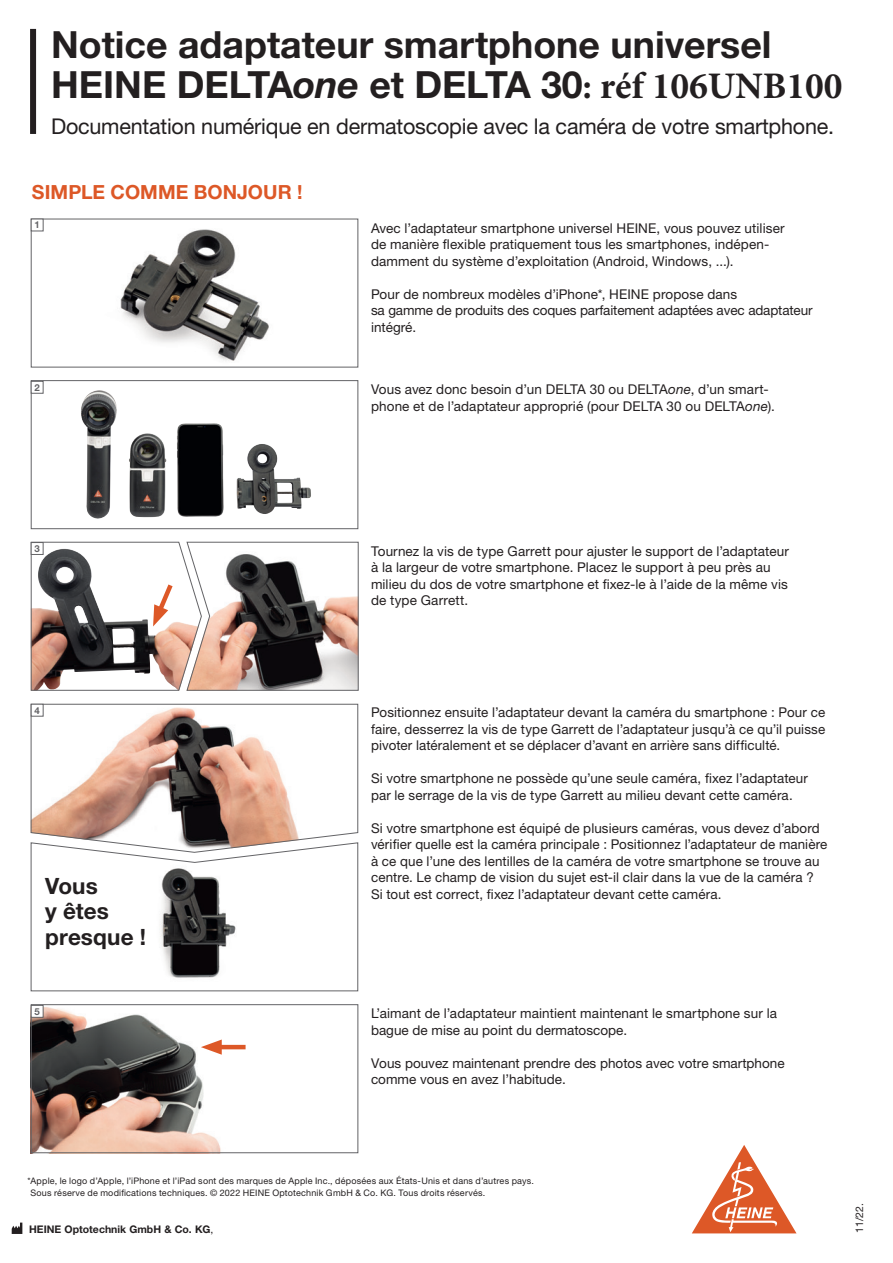
<style>
.page{position:relative;width:893px;height:1263px;background:#fff}
.page>*{position:absolute;margin:0;border:0;box-sizing:border-box;transform-origin:0 0}
.t1{font:700 37.5px/40.5px "Helvetica Neue LT Std";color:#231f20}
.t2{font:700 22.5px/25.5px "Helvetica Neue LT Std";letter-spacing:.005em;color:#231f20}
.t3{font:21.75px "Helvetica Neue LT Std";letter-spacing:-.01em;color:#231f20}
.t4{font:700 19.5px "Helvetica Neue LT Std";letter-spacing:.005em;color:#dd5827}
.t5{font:13.5px/16.5px "Helvetica Neue LT Std";letter-spacing:.01em;color:#231f20}
.t6{font:13.5px/16.5px "Helvetica Neue LT Std";letter-spacing:-.01em;color:#231f20}
.Adressen_Rück_Helv45{font:700 10.5px "Helvetica Neue LT Std";color:#231f20}
.Tech__Fachhändler__H{font:10.5px "Helvetica Neue LT Std";color:#231f20}
.t7{font:700 9.6px "Helvetica Neue LT Std";color:#636366}
.t8{font:9px/12px "Helvetica Neue LT Std";letter-spacing:.02em;color:#231f20}
.s1{font-style:italic}
.s2{font-family:"Minion Pro"}
.s3{font-weight:400}
</style>
<div class="page">
<svg style="left:692px;top:1145px;width:105px;height:88px"></svg>
<img style="left:120px;top:229px;width:149px;height:132px">
<div style="left:31px;top:219px;width:327px;height:148px;border:1px solid #636366"></div>
<img style="left:81px;top:390px;width:181px;height:129px">
<div style="left:31px;top:380px;width:327px;height:149px;border:1px solid #636366"></div>
<img style="left:33px;top:1007px;width:192px;height:144px">
<div style="left:31px;top:1004px;width:327px;height:149px;border:1px solid #636366"></div>
<svg style="left:30px;top:703px;width:328px;height:139px"></svg>
<svg style="left:30px;top:842px;width:328px;height:149px"></svg>
<div style="left:31px;top:219px;width:13px;height:12px;border:1px solid #636366"></div>
<div style="left:31px;top:381px;width:13px;height:13px;border:1px solid #636366"></div>
<div style="left:31px;top:1005px;width:12px;height:12px;background:#fff"></div>
<div style="left:31px;top:1005px;width:13px;height:13px;border:1px solid #636366"></div>
<hr style="left:213px;top:1045px;width:33px;height:4px;background:#dd5827">
<svg style="left:201px;top:1039px;width:21px;height:16px"></svg>
<svg style="left:30px;top:541px;width:329px;height:150px"></svg>
<div style="left:30px;top:29px;width:6px;height:105px;background:#231f20"></div>
<svg style="left:12px;top:1222px;width:10px;height:12px"></svg>
<div style="left:31px;top:704px;width:12px;height:12px;background:#fff"></div>
<div style="left:31px;top:704px;width:13px;height:12px;border:1px solid #636366"></div>
<p class="t1" style="left:51px;top:24px;width:793px">Notice adaptateur smartphone universel<br>HEINE DELTA<span class="s1">one</span> et DELTA 30<span class="s2">: réf 106UNB100</span></p>
<p class="t3" style="left:51px;top:114px;width:785px">Documentation numérique en dermatoscopie avec la caméra de votre smartphone.</p>
<p class="t4" style="left:32px;top:180px;width:272px">SIMPLE COMME BONJOUR !</p>
<p class="t7" style="left:35px;top:219px;width:7px">1</p>
<p class="t7" style="left:35px;top:381px;width:7px">2</p>
<p class="t5" style="left:371px;top:219px;width:415px">Avec l’adaptateur smartphone universel HEINE, vous pouvez utiliser de manière flexible pratiquement tous les smartphones, indépen&shy;damment du système d’exploitation (Android, Windows, ...).</p>
<p class="t6" style="left:371px;top:285px;width:443px">Pour de nombreux modèles d’iPhone*, HEINE propose dans<br>sa gamme de produits des coques parfaitement adaptées avec adaptateur intégré.</p>
<p class="t5" style="left:371px;top:381px;width:405px">Vous avez donc besoin d’un DELTA 30 ou DELTA<span class="s1">one</span>, d’un smart&shy;phone et de l’adaptateur approprié (pour DELTA 30 ou DELTA<span class="s1">one</span>).</p>
<p class="t7" style="left:35px;top:542px;width:7px">3</p>
<p class="t5" style="left:371px;top:542px;width:419px">Tournez la vis de type Garrett pour ajuster le support de l’adaptateur à la largeur de votre smartphone. Placez le support à peu près au milieu du dos de votre smartphone et fixez-le à l’aide de la même vis de type Garrett.</p>
<p class="t7" style="left:35px;top:704px;width:7px">4</p>
<p class="t2" style="left:45px;top:872px;width:103px">Vous<br>y êtes presque !</p>
<p class="t7" style="left:35px;top:1005px;width:7px">5</p>
<p class="t5" style="left:371px;top:704px;width:456px;text-align:justify">Positionnez ensuite l’adaptateur devant la caméra du smartphone : Pour ce faire, desserrez la vis de type Garrett de l’adaptateur jusqu’à ce qu’il puisse pivoter latéralement et se déplacer d’avant en arrière sans difficulté.</p>
<p class="t5" style="left:371px;top:770px;width:438px">Si votre smartphone ne possède qu’une seule caméra, fixez l’adaptateur par le serrage de la vis de type Garrett au milieu devant cette caméra.</p>
<p class="t5" style="left:371px;top:819px;width:458px">Si votre smartphone est équipé de plusieurs caméras, vous devez d’abord vérifier quelle est la caméra principale : Positionnez l’adaptateur de manière à ce que l’une des lentilles de la caméra de votre smartphone se trouve au centre. Le champ de vision du sujet est-il clair dans la vue de la caméra ?<br>Si tout est correct, fixez l’adaptateur devant cette caméra.</p>
<p class="t5" style="left:371px;top:1005px;width:407px">L’aimant de l’adaptateur maintient maintenant le smartphone sur la bague de mise au point du dermatoscope.</p>
<p class="t5" style="left:371px;top:1054px;width:415px">Vous pouvez maintenant prendre des photos avec votre smartphone comme vous en avez l’habitude.</p>
<p class="t8" style="left:30px;top:1174px;width:505px;text-indent:-3px">*Apple, le logo d’Apple, l’iPhone et l’iPad sont des marques de Apple Inc., déposées aux États-Unis et dans d’autres pays.<br>Sous réserve de modifications techniques. © 2022 HEINE Optotechnik GmbH &amp; Co. KG. Tous droits réservés.</p>
<p class="Adressen_Rück_Helv45" style="left:29px;top:1223px;width:186px">HEINE Optotechnik GmbH &amp; Co. KG<span class="s3">,</span></p>
<p class="Tech__Fachhändler__H" style="left:853px;top:1233px;width:32px;rotate:-90deg">11/22.</p>
</div>
